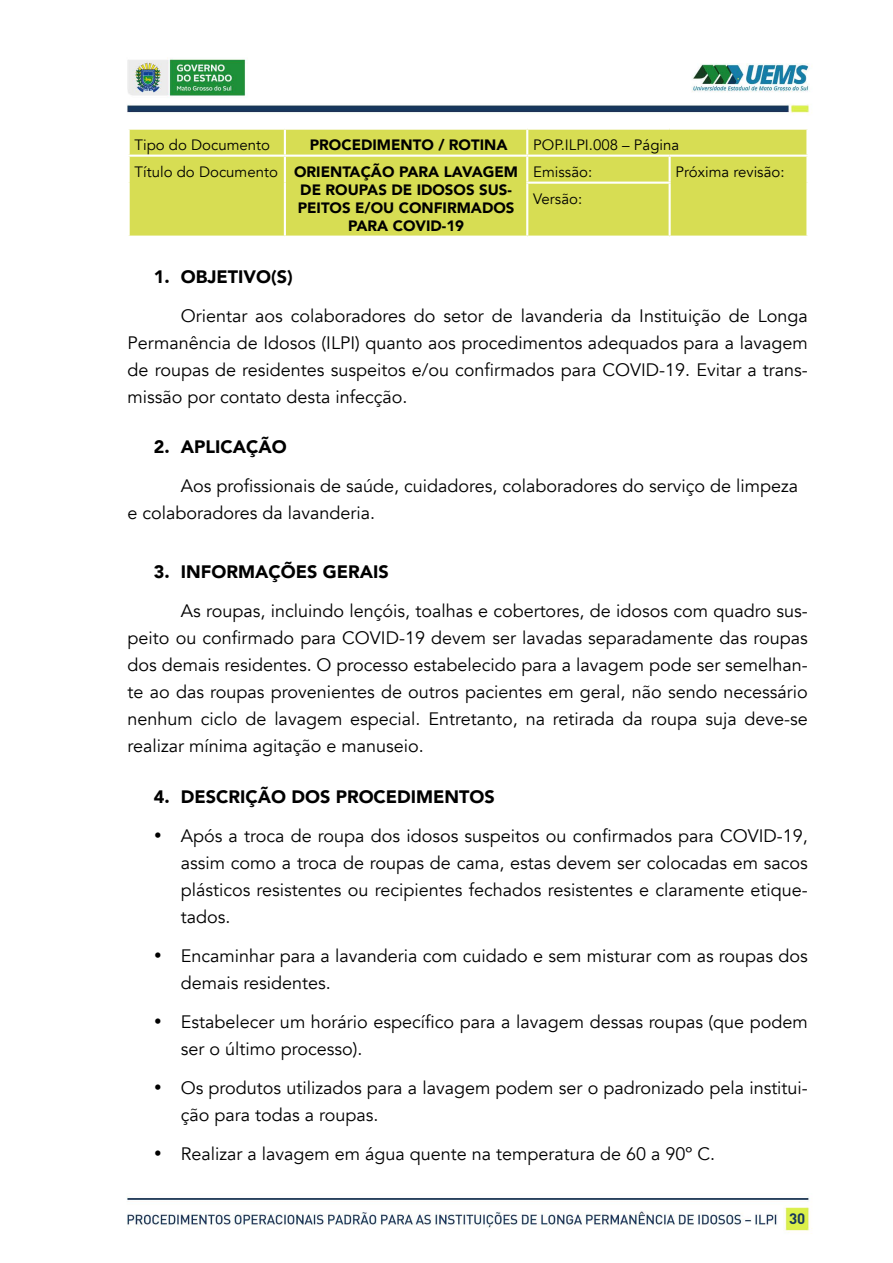
<style>
.page{position:relative;width:893px;height:1263px;background:#fff}
.page>*{position:absolute;margin:0;border:0;box-sizing:border-box;transform-origin:0 0}
.t1{font:18px/27px "Avenir";color:#000}
.t2{font:900 18px "Avenir";color:#000}
.t3{font:900 15px "Avenir";color:#000}
.t4{font:15px "Avenir";color:#000}
.t5{font:700 15px "DIN";color:#17375b}
.s1{font-weight:400}
</style>
<div class="page">
<img style="left:127px;top:59px;width:685px;height:1174px">
<div style="left:130px;top:130px;width:676px;height:106px;background:#d7dd53"></div>
<hr style="left:128px;top:130px;width:2px;height:25px;background:#fff">
<hr style="left:128px;top:157px;width:2px;height:26px;background:#fff">
<hr style="left:128px;top:183px;width:2px;height:53px;background:#fff">
<hr style="left:128px;top:128px;width:157px;height:2px;background:#fff">
<hr style="left:285px;top:128px;width:242px;height:2px;background:#fff">
<hr style="left:284px;top:130px;width:2px;height:25px;background:#fff">
<hr style="left:527px;top:128px;width:143px;height:2px;background:#fff">
<hr style="left:526px;top:130px;width:2px;height:25px;background:#fff">
<hr style="left:670px;top:128px;width:139px;height:2px;background:#fff">
<hr style="left:806px;top:130px;width:3px;height:25px;background:#fff">
<hr style="left:128px;top:155px;width:157px;height:2px;background:#fff">
<hr style="left:285px;top:155px;width:242px;height:2px;background:#fff">
<hr style="left:284px;top:157px;width:2px;height:26px;background:#fff">
<hr style="left:284px;top:183px;width:2px;height:53px;background:#fff">
<hr style="left:128px;top:236px;width:157px;height:2px;background:#fff">
<hr style="left:285px;top:236px;width:242px;height:2px;background:#fff">
<hr style="left:527px;top:155px;width:143px;height:2px;background:#fff">
<hr style="left:526px;top:157px;width:2px;height:25px;background:#fff">
<hr style="left:670px;top:155px;width:139px;height:2px;background:#fff">
<hr style="left:669px;top:157px;width:2px;height:25px;background:#fff">
<hr style="left:806px;top:157px;width:3px;height:26px;background:#fff">
<hr style="left:806px;top:183px;width:3px;height:53px;background:#fff">
<hr style="left:670px;top:236px;width:139px;height:2px;background:#fff">
<hr style="left:526px;top:182px;width:145px;height:2px;background:#fff">
<hr style="left:526px;top:184px;width:2px;height:52px;background:#fff">
<hr style="left:669px;top:184px;width:2px;height:52px;background:#fff">
<hr style="left:527px;top:236px;width:143px;height:2px;background:#fff">
<p class="t4" style="left:135px;top:136px;width:137px">Tipo do Documento</p>
<p class="t3" style="left:310px;top:132px;width:199px">PROCEDIMENTO / ROTINA</p>
<p class="t4" style="left:533px;top:136px;width:147px">POP.ILPI.008 – Página</p>
<p class="t3" style="left:135px;top:159px;width:385px"><span class="s1">Título do Documento</span> ORIENTAÇÃO PARA LAVAGEM</p>
<p class="t3" style="left:300px;top:177px;width:213px">DE ROUPAS DE IDOSOS SUS-</p>
<p class="t3" style="left:298px;top:195px;width:218px">PEITOS E/OU CONFIRMADOS</p>
<p class="t3" style="left:348px;top:213px;width:118px">PARA COVID-19</p>
<p class="t4" style="left:533px;top:163px;width:60px">Emissão:</p>
<p class="t4" style="left:676px;top:163px;width:110px">Próxima revisão:</p>
<p class="t4" style="left:533px;top:190px;width:50px">Versão:</p>
<p class="t2" style="left:154px;top:261px;width:140px">1. OBJETIVO(S)</p>
<p class="t1" style="left:128px;top:302px;width:682px;text-align:justify;text-indent:53px">Orientar aos colaboradores do setor de lavanderia da Instituição de Longa Permanência de Idosos (ILPI) quanto aos procedimentos adequados para a lavagem de roupas de residentes suspeitos e/ou confirmados para COVID-19. Evitar a trans&shy;missão por contato desta infecção.</p>
<p class="t2" style="left:154px;top:432px;width:134px">2. APLICAÇÃO</p>
<p class="t1" style="left:128px;top:473px;width:672px;text-indent:53px">Aos profissionais de saúde, cuidadores, colaboradores do serviço de limpeza e colaboradores da lavanderia.</p>
<p class="t2" style="left:154px;top:556px;width:236px">3. INFORMAÇÕES GERAIS</p>
<p class="t1" style="left:128px;top:597px;width:682px;text-align:justify;text-indent:53px">As roupas, incluindo lençóis, toalhas e cobertores, de idosos com quadro sus&shy;peito ou confirmado para COVID-19 devem ser lavadas separadamente das roupas dos demais residentes. O processo estabelecido para a lavagem pode ser semelhan&shy;te ao das roupas provenientes de outros pacientes em geral, não sendo necessário nenhum ciclo de lavagem especial. Entretanto, na retirada da roupa suja deve-se realizar mínima agitação e manuseio.</p>
<p class="t2" style="left:154px;top:781px;width:343px">4. DESCRIÇÃO DOS PROCEDIMENTOS</p>
<p class="t1" style="left:181px;top:822px;width:629px;text-align:justify;text-indent:-27px">• Após a troca de roupa dos idosos suspeitos ou confirmados para COVID-19, assim como a troca de roupas de cama, estas devem ser colocadas em sacos plásticos resistentes ou recipientes fechados resistentes e claramente etique&shy;tados.</p>
<p class="t1" style="left:181px;top:942px;width:629px;text-indent:-27px">• Encaminhar para a lavanderia com cuidado e sem misturar com as roupas dos demais residentes.</p>
<p class="t1" style="left:181px;top:1008px;width:629px;text-indent:-27px">• Estabelecer um horário específico para a lavagem dessas roupas (que podem ser o último processo).</p>
<p class="t1" style="left:181px;top:1074px;width:629px;text-indent:-27px">• Os produtos utilizados para a lavagem podem ser o padronizado pela institui&shy;ção para todas a roupas.</p>
<p class="t1" style="left:154px;top:1140px;width:563px">• Realizar a lavagem em água quente na temperatura de 60 a 90º C.</p>
<p class="t5" style="left:789px;top:1208px;width:18px">30</p>
</div>
